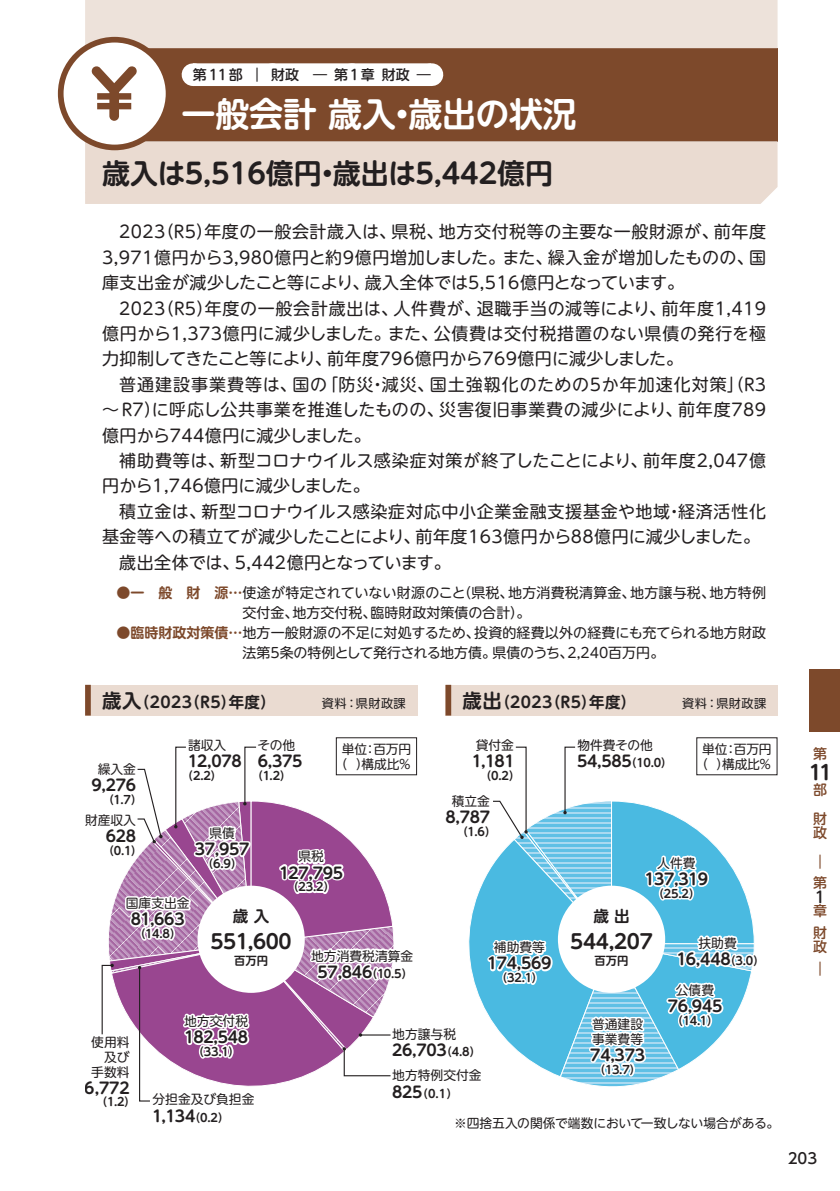
<style>
.page{position:relative;width:840px;height:1191px;background:#fff}
.page>*{position:absolute;margin:0;border:0;box-sizing:border-box;transform-origin:0 0}
.t1{font:500 62.4px "UD Shin M Go Pro";color:#7d492b}
.t2{font:700 34px "UD Shin M Go Pro De";letter-spacing:-.005em;color:#fff}
.t3{font:700 28px "UD Shin M Go Pro De";letter-spacing:-.005em;color:#231f20}
.t4{font:700 19.8px "UD Shin M Go Pro De";letter-spacing:-.015em;color:#231f20}
.t5{font:17px/25.4px "UD Shin M Go Pro";letter-spacing:.025em;color:#231f20;text-align:justify}
.t6{font:17px "UD Shin M Go Pro";letter-spacing:-.005em;color:#231f20}
.t7{font:700 15.6px "UD Shin M Go Pro De";letter-spacing:-.015em;color:#231f20}
.t8{font:500 15.6px "UD Shin M Go Pro";color:#231f20}
.t9{font:500 14.8px "UD Shin Go Pro";color:#231f20}
.t10{font:14px/20px "UD Shin M Go Pro";color:#231f20}
.t11{font:500 14px "UD Shin M Go Pro";letter-spacing:.125em;color:#231f20}
.t12{font:500 14px/28.6px "UD Shin M Go Pro";color:#7d492b}
.t13{font:12.8px/14.8px "UD Shin M Go Pro";color:#231f20;text-align:center}
.t14{font:12.2px "UD Shin M Go Pro";letter-spacing:.03em;color:#231f20}
.t15{font:700 11.4px "UD Shin M Go Pro De";letter-spacing:-.015em;color:#231f20}
.s1{font-family:"UD Shin M Go Pro De";font-weight:700;color:#7d492b}
.s2{font-size:19.4px}
.s3{font-size:11.4px}
.s4{font-size:15.6px}
</style>
<div class="page">
<div style="left:85px;top:48px;width:692px;height:40px;background:#7d492b"></div>
<div style="left:85px;top:0;width:692px;height:48px;background:#ede2da"></div>
<div style="left:193px;top:63px;width:237px;height:23px;background:#fff"></div>
<svg style="left:272px;top:63px;width:119px;height:1px"></svg>
<svg style="left:430px;top:63px;width:1px;height:23px"></svg>
<div style="left:85px;top:88px;width:692px;height:54px;background:#7d492b"></div>
<div style="left:85px;top:142px;width:692px;height:62px;background:#eadbd1"></div>
<hr style="left:85px;top:192px;width:669px;height:1px;background:#eadbd1">
<svg style="left:101px;top:737px;width:659px;height:365px"></svg>
<div style="left:336px;top:737px;width:81px;height:38px;border:1px solid #231f20"></div>
<div style="left:85px;top:685px;width:332px;height:30px;background:#eadbd1"></div>
<div style="left:85px;top:685px;width:6px;height:30px;background:#7d492b"></div>
<div style="left:445px;top:685px;width:332px;height:30px;background:#eadbd1"></div>
<div style="left:445px;top:685px;width:6px;height:30px;background:#7d492b"></div>
<div style="left:61px;top:40px;width:107px;height:107px;background:#fff;border-radius:50%"></div>
<svg style="left:91px;top:66px;width:46px;height:55px"></svg>
<div style="left:58px;top:37px;width:113px;height:113px;border:6px solid #7d492b;border-radius:50%"></div>
<p class="t11" style="left:193px;top:64px;width:239px">第11部 ｜ 財政 ― 第1章 財政 ―</p>
<h2 class="t2" style="left:181px;top:87px;width:397px">一般会計歳入・歳出の状況</h2>
<h3 class="t3" style="left:102px;top:150px;width:452px">歳入は5,516億円・歳出は5,442億円</h3>
<p class="t5" style="left:102px;top:218px;width:665px;text-indent:17px">2023（R5）年度の一般会計歳入は、県税、地方交付税等の主要な一般財源が、前年度3,971億円から3,980億円と約9億円増加しました。また、繰入金が増加したものの、国庫支出金が減少したこと等により、歳入全体では5,516億円となっています。</p>
<p class="t5" style="left:102px;top:294px;width:665px;text-indent:17px">2023（R5）年度の一般会計歳出は、人件費が、退職手当の減等により、前年度1,419億円から1,373億円に減少しました。また、公債費は交付税措置のない県債の発行を極力抑制してきたこと等により、前年度796億円から769億円に減少しました。</p>
<p class="t5" style="left:102px;top:371px;width:665px;text-indent:17px">普通建設事業費等は、国の「防災・減災、国土強靱化のための5か年加速化対策」（R3～R7）に呼応し公共事業を推進したものの、災害復旧事業費の減少により、前年度789億円から744億円に減少しました。</p>
<p class="t5" style="left:102px;top:447px;width:665px;text-indent:17px">補助費等は、新型コロナウイルス感染症対策が終了したことにより、前年度2,047億円から1,746億円に減少しました。</p>
<p class="t5" style="left:119px;top:498px;width:648px">積立金は、新型コロナウイルス感染症対応中小企業金融支援基金や地域・経済活性化</p>
<p class="t5" style="left:102px;top:523px;width:659px">基金等への積立てが減少したことにより、前年度163億円から88億円に減少しました。</p>
<p class="t6" style="left:119px;top:548px;width:333px">歳出全体では、5,442億円となっています。</p>
<p class="t10" style="left:242px;top:582px;width:525px;text-indent:-126px"><span class="s1">●一 般 財 源…</span>使途が特定されていない財源のこと（県税、地方消費税清算金、地方譲与税、地方特例交付金、地方交付税、臨時財政対策債の合計）。</p>
<p class="t10" style="left:242px;top:622px;width:525px;text-indent:-126px"><span class="s1">●臨時財政対策債…</span>地方一般財源の不足に対処するため、投資的経費以外の経費にも充てられる地方財政法第5条の特例として発行される地方債。県債のうち、2,240百万円。</p>
<p class="t7" style="left:102px;top:689px;width:175px"><span class="s2">歳入</span>（2023（R5）年度）</p>
<p class="t14" style="left:321px;top:693px;width:85px">資料：県財政課</p>
<p class="t7" style="left:462px;top:689px;width:175px"><span class="s2">歳出</span>（2023（R5）年度）</p>
<p class="t14" style="left:681px;top:693px;width:85px">資料：県財政課</p>
<p class="t13" style="left:475px;top:737px;width:40px">貸付金</p>
<p class="t7" style="left:471px;top:748px;width:44px">1,181</p>
<p class="t15" style="left:480px;top:766px;width:41px">（0.2）</p>
<p class="t13" style="left:451px;top:793px;width:40px">積立金</p>
<p class="t7" style="left:445px;top:804px;width:46px">8,787</p>
<p class="t15" style="left:456px;top:822px;width:41px">（1.6）</p>
<p class="t13" style="left:188px;top:737px;width:40px">諸収入</p>
<p class="t7" style="left:187px;top:748px;width:56px">12,078</p>
<p class="t13" style="left:577px;top:737px;width:77px">物件費その他</p>
<p class="t7" style="left:577px;top:748px;width:97px">54,585<span class="s3">（10.0）</span></p>
<p class="t13" style="left:257px;top:737px;width:39px">その他</p>
<p class="t7" style="left:258px;top:748px;width:46px">6,375</p>
<p class="t15" style="left:252px;top:766px;width:41px">（1.2）</p>
<p class="t13" style="left:334px;top:740px;width:78px;line-height:15.4px">単位：百万円（ ）構成比％</p>
<p class="t13" style="left:695px;top:740px;width:78px;line-height:15.4px">単位：百万円（ ）構成比％</p>
<p class="t13" style="left:98px;top:761px;width:40px">繰入金</p>
<p class="t15" style="left:182px;top:766px;width:41px">（2.2）</p>
<p class="t7" style="left:91px;top:772px;width:46px">9,276</p>
<p class="t15" style="left:103px;top:790px;width:41px">（1.7）</p>
<p class="t13" style="left:85px;top:812px;width:53px">財産収入</p>
<p class="t7" style="left:106px;top:823px;width:32px">628</p>
<p class="t15" style="left:103px;top:841px;width:41px">（0.1）</p>
<p class="t13" style="left:209px;top:825px;width:27px">県債</p>
<p class="t7" style="left:195px;top:836px;width:56px">37,957</p>
<p class="t15" style="left:202px;top:854px;width:41px">（6.9）</p>
<p class="t13" style="left:298px;top:848px;width:27px">県税</p>
<p class="t7" style="left:279px;top:860px;width:66px">127,795</p>
<p class="t15" style="left:287px;top:877px;width:49px">（23.2）</p>
<p class="t13" style="left:657px;top:855px;width:40px">人件費</p>
<p class="t7" style="left:644px;top:866px;width:65px">137,319</p>
<p class="t15" style="left:652px;top:884px;width:49px">（25.2）</p>
<p class="t13" style="left:126px;top:895px;width:65px">国庫支出金</p>
<p class="t7" style="left:131px;top:906px;width:55px">81,663</p>
<p class="t15" style="left:134px;top:924px;width:48px">（14.8）</p>
<p class="t7" style="left:233px;top:903px;width:38px">歳 入</p>
<p class="t15" style="left:234px;top:951px;width:36px">百万円</p>
<p class="t7" style="left:593px;top:903px;width:38px">歳 出</p>
<p class="t15" style="left:594px;top:951px;width:36px">百万円</p>
<p class="t4" style="left:210px;top:925px;width:83px">551,600</p>
<p class="t4" style="left:570px;top:925px;width:84px">544,207</p>
<p class="t13" style="left:698px;top:935px;width:40px">扶助費</p>
<p class="t7" style="left:676px;top:946px;width:89px">16,448<span class="s3">（3.0）</span></p>
<p class="t13" style="left:493px;top:939px;width:53px">補助費等</p>
<p class="t7" style="left:487px;top:950px;width:66px">174,569</p>
<p class="t15" style="left:496px;top:968px;width:48px">（32.1）</p>
<p class="t13" style="left:311px;top:948px;width:104px">地方消費税清算金</p>
<p class="t7" style="left:317px;top:959px;width:97px">57,846<span class="s3">（10.5）</span></p>
<p class="t13" style="left:675px;top:982px;width:40px">公債費</p>
<p class="t7" style="left:667px;top:993px;width:56px">76,945</p>
<p class="t15" style="left:671px;top:1011px;width:48px">（14.1）</p>
<p class="t13" style="left:184px;top:1013px;width:65px">地方交付税</p>
<p class="t7" style="left:184px;top:1024px;width:66px">182,548</p>
<p class="t15" style="left:193px;top:1042px;width:48px">（33.1）</p>
<p class="t13" style="left:591px;top:1016px;width:53px;text-align:left">普通建設事業費等</p>
<p class="t7" style="left:590px;top:1042px;width:56px">74,373</p>
<p class="t15" style="left:594px;top:1060px;width:48px">（13.7）</p>
<p class="t13" style="left:392px;top:1026px;width:65px">地方譲与税</p>
<p class="t7" style="left:392px;top:1037px;width:90px">26,703<span class="s3">（4.8）</span></p>
<p class="t13" style="left:91px;top:1034px;width:40px;text-align:right">使用料及び手数料</p>
<p class="t7" style="left:85px;top:1075px;width:46px">6,772</p>
<p class="t15" style="left:96px;top:1092px;width:41px">（1.2）</p>
<p class="t13" style="left:152px;top:1091px;width:103px">分担金及び負担金</p>
<p class="t7" style="left:152px;top:1102px;width:78px">1,134<span class="s3">（0.2）</span></p>
<p class="t13" style="left:392px;top:1067px;width:91px">地方特例交付金</p>
<p class="t15" style="left:392px;top:1083px;width:67px"><span class="s4">825</span>（0.1）</p>
<p class="t13" style="left:454px;top:1115px;width:326px">※四捨五入の関係で端数において一致しない場合がある。</p>
<h1 class="t1" style="left:788px;top:649px;width:64px">█</h1>
<p class="t12" style="left:812px;top:739px;width:15px">第</p>
<p class="t12" style="left:812px;top:775px;width:15px">部財</p>
<p class="t12" style="left:812px;top:818px;width:15px">政︱</p>
<p class="t12" style="left:812px;top:868px;width:15px">第</p>
<p class="t8" style="left:814px;top:884px;width:12px">1</p>
<p class="t12" style="left:812px;top:899px;width:15px;line-height:21.6px">章財</p>
<p class="t12" style="left:812px;top:935px;width:15px;line-height:21.6px">政︱</p>
<p class="t4" style="left:808px;top:756px;width:25px">11</p>
<p class="t9" style="left:787px;top:1146px;width:31px">203</p>
</div>
